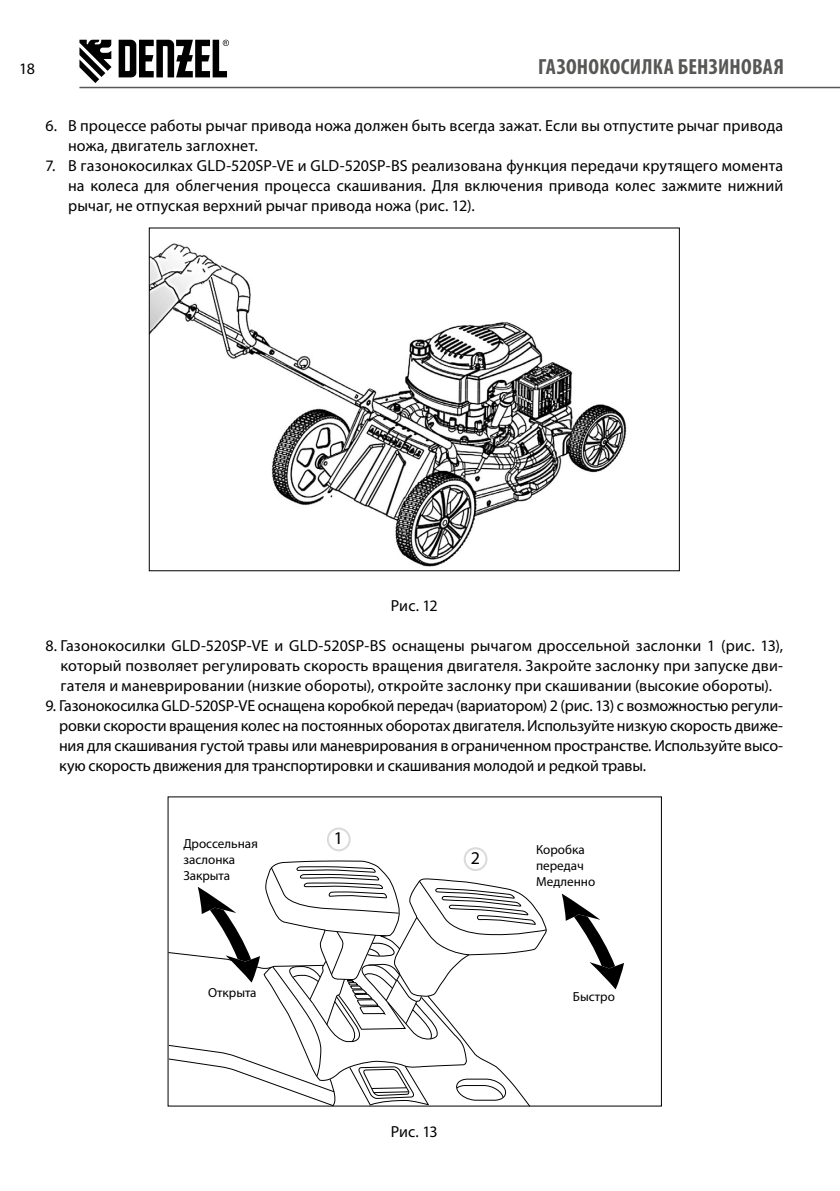
<style>
.page{position:relative;width:840px;height:1191px;background:#fff}
.page>*{position:absolute;margin:0;border:0;box-sizing:border-box;transform-origin:0 0}
.t1{font:700 condensed 22px "Myriad Pro";letter-spacing:.015em;color:#575756}
.t2{font:18px "Myriad Pro";color:#000}
.t3{font:16px/20px "Myriad Pro";letter-spacing:.005em;color:#000;text-align:justify}
.t4{font:13.2px/15.8px "Myriad Pro";color:#000}
</style>
<div class="page">
<hr style="left:79px;top:87px;width:760px;height:1px;background:#575756">
<svg style="left:79px;top:40px;width:32px;height:43px"></svg>
<svg style="left:118px;top:40px;width:111px;height:37px"></svg>
<img style="left:151px;top:243px;width:476px;height:324px">
<div style="left:327px;top:827px;width:23px;height:24px;border:2px solid #dadada;border-radius:50%"></div>
<svg style="left:167px;top:866px;width:380px;height:241px"></svg>
<svg style="left:561px;top:894px;width:62px;height:95px"></svg>
<div style="left:464px;top:848px;width:22px;height:22px;background:#fff;border-radius:50%"></div>
<div style="left:463px;top:847px;width:24px;height:24px;border:2px solid #dadada;border-radius:50%"></div>
<p class="t3" style="left:19px;top:59px;width:17px">18</p>
<h1 class="t1" style="left:537px;top:53px;width:247px">ГАЗОНОКОСИЛКА БЕНЗИНОВАЯ</h1>
<p class="t3" style="left:68px;top:115px;width:716px;text-indent:-23px">6. В процессе работы рычаг привода ножа должен быть всегда зажат. Если вы отпустите рычаг привода ножа, двигатель заглохнет.</p>
<p class="t3" style="left:68px;top:155px;width:716px;text-indent:-23px">7. В газонокосилках GLD-520SP-VE и GLD-520SP-BS реализована функция передачи крутящего момента на колеса для облегчения процесса скашивания. Для включения привода колес зажмите нижний рычаг, не отпуская верхний рычаг привода ножа (рис. 12).</p>
<p class="t3" style="left:390px;top:595px;width:48px">Рис. 12</p>
<p class="t3" style="left:61px;top:635px;width:723px;text-indent:-15px">8. Газонокосилки GLD-520SP-VE и GLD-520SP-BS оснащены рычагом дроссельной заслонки 1 (рис. 13), который позволяет регулировать скорость вращения двигателя. Закройте заслонку при запуске дви&shy;гателя и маневрировании (низкие обороты), откройте заслонку при скашивании (высокие обороты).</p>
<p class="t3" style="left:59px;top:695px;width:725px;text-indent:-14px">9. Газонокосилка GLD-520SP-VE оснащена коробкой передач (вариатором) 2 (рис. 13) с возможностью регули&shy;ровки скорости вращения колес на постоянных оборотах двигателя. Используйте низкую скорость движе&shy;ния для скашивания густой травы или маневрирования в ограниченном пространстве. Используйте высо&shy;кую скорость движения для транспортировки и скашивания молодой и редкой травы.</p>
<p class="t2" style="left:334px;top:827px;width:11px">1</p>
<p class="t4" style="left:183px;top:835px;width:76px">Дроссельная заслонка<br>Закрыта</p>
<p class="t4" style="left:536px;top:841px;width:61px">Коробка передач<br>Медленно</p>
<p class="t2" style="left:470px;top:847px;width:11px">2</p>
<p class="t4" style="left:208px;top:984px;width:50px">Открыта</p>
<p class="t4" style="left:572px;top:988px;width:43px">Быстро</p>
<p class="t3" style="left:390px;top:1121px;width:49px">Рис. 13</p>
</div>
